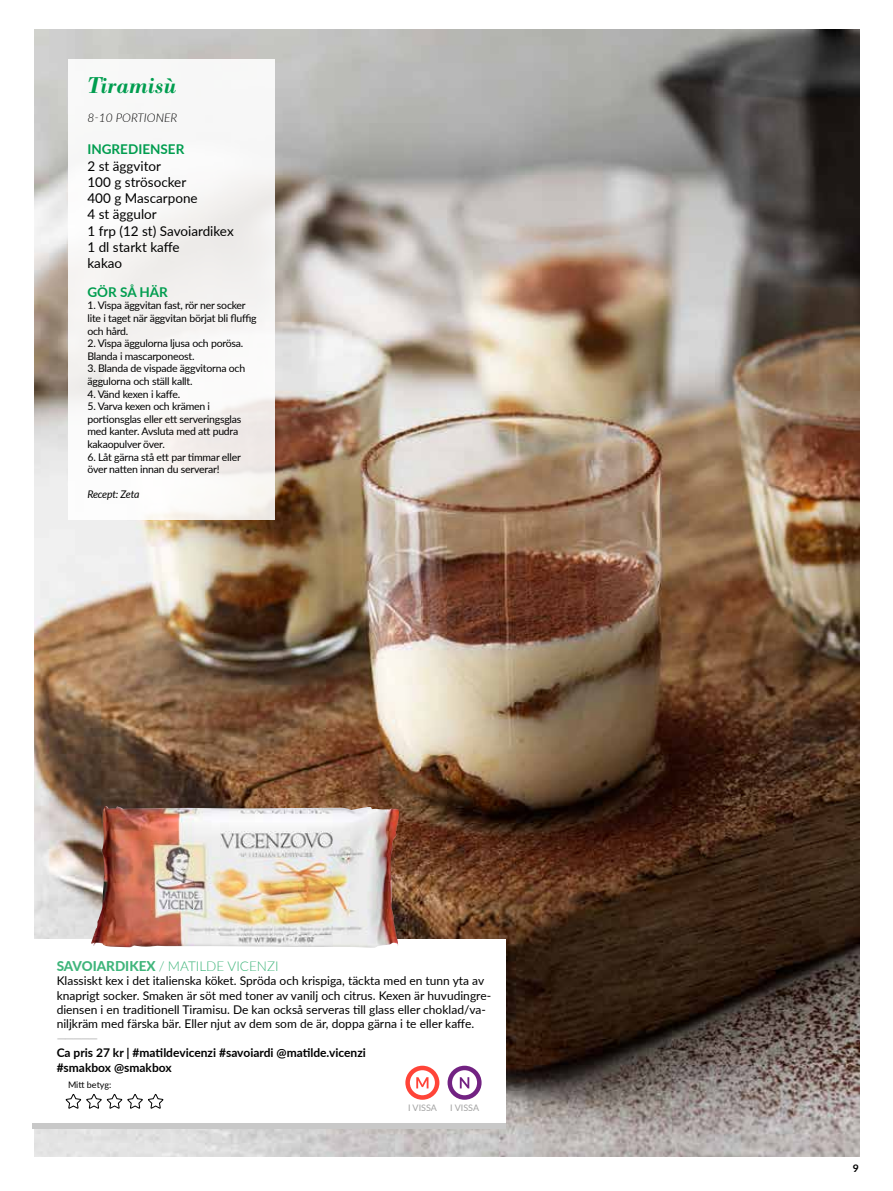
<style>
.page{position:relative;width:893px;height:1191px;background:#fff}
.page>*{position:absolute;margin:0;border:0;box-sizing:border-box;transform-origin:0 0}
.t1{font:italic 500 22.5px "Bodoni BE";color:#009d4f}
.t2{font:13.5px/16.2px "Lato";color:#000}
.t3{font:300 13.5px "Lato";color:#40b57b}
.t4{font:700 13.5px "Lato";color:#009d4f}
.t5{font:12px/14.4px "Lato";color:#000}
.t6{font:700 12px/14.4px "Lato";color:#000}
.t7{font:italic 300 12px "Lato";color:#000}
.t8{font:700 12px "Lato";color:#c8c8c8}
.t9{font:10.5px/12.6px "Lato";letter-spacing:-.02em;color:#000}
.t10{font:italic 10.5px "Lato";letter-spacing:-.025em;color:#000}
.t11{font:700 10.5px "Lato";color:#000}
.t12{font:9px "Lato";color:#a3a3a3}
.t13{font:9px "Lato";color:#000}
.s1{font-weight:800}
</style>
<div class="page">
<img style="left:34px;top:30px;width:825px;height:1127px">
<div style="left:28px;top:939px;width:478px;height:184px;background:#fff"></div>
<div style="left:33px;top:1123px;width:473px;height:5px;background:#c8c8c8"></div>
<svg style="left:66px;top:1094px;width:98px;height:14px"></svg>
<div style="left:68px;top:60px;width:207px;height:460px;background:linear-gradient(to right,#f9f9f8,#f4f2f1)"></div>
<img style="left:91px;top:806px;width:308px;height:141px">
<div style="left:448px;top:1065px;width:34px;height:34px;border:4px solid #722282;border-radius:50%"></div>
<svg style="left:460px;top:1077px;width:9px;height:11px"></svg>
<div style="left:405px;top:1065px;width:34px;height:34px;border:4px solid #ff4438;border-radius:50%"></div>
<svg style="left:416px;top:1077px;width:12px;height:11px"></svg>
<h1 class="t1" style="left:87px;top:72px;width:91px">Tiramisù</h1>
<p class="t7" style="left:87px;top:109px;width:91px">8-10 PORTIONER</p>
<p class="t4" style="left:87px;top:140px;width:98px">INGREDIENSER</p>
<p class="t2" style="left:87px;top:157px;width:148px">2 st äggvitor<br>100 g strösocker<br>400 g Mascarpone<br>4 st äggulor<br>1 frp (12 st) Savoiardikex<br>1 dl starkt kaffe<br>kakao</p>
<p class="t4" style="left:87px;top:282px;width:82px">GÖR SÅ HÄR</p>
<p class="t9" style="left:87px;top:299px;width:171px">1. Vispa äggvitan fast, rör ner socker lite i taget när äggvitan börjat bli fluffig och hård.</p>
<p class="t9" style="left:87px;top:336px;width:157px">2. Vispa äggulorna ljusa och porösa.<br>Blanda i mascarponeost.</p>
<p class="t9" style="left:87px;top:362px;width:159px">3. Blanda de vispade äggvitorna och äggulorna och ställ kallt.</p>
<p class="t9" style="left:87px;top:387px;width:94px">4. Vänd kexen i kaffe.</p>
<p class="t9" style="left:87px;top:399px;width:156px">5. Varva kexen och krämen i portionsglas eller ett serveringsglas med kanter. Avsluta med att pudra kakaopulver över.</p>
<p class="t9" style="left:87px;top:450px;width:155px">6. Låt gärna stå ett par timmar eller över natten innan du serverar!</p>
<p class="t10" style="left:87px;top:487px;width:54px">Recept: Zeta</p>
<p class="t3" style="left:57px;top:956px;width:223px"><span class="s1">SAVOIARDIKEX</span> / MATILDE VICENZI</p>
<p class="t5" style="left:57px;top:973px;width:436px">Klassiskt kex i det italienska köket. Spröda och krispiga, täckta med en tunn yta av knaprigt socker. Smaken är söt med toner av vanilj och citrus. Kexen är huvudingre&shy;diensen i en traditionell Tiramisu. De kan också serveras till glass eller choklad/va&shy;niljkräm med färska bär. Eller njut av dem som de är, doppa gärna i te eller kaffe.</p>
<p class="t8" style="left:57px;top:1029px;width:43px">—————</p>
<p class="t6" style="left:57px;top:1045px;width:311px">Ca pris 27 kr | #matildevicenzi #savoiardi @matilde.vicenzi #smakbox @smakbox</p>
<p class="t13" style="left:68px;top:1078px;width:45px">Mitt betyg:</p>
<p class="t12" style="left:408px;top:1101px;width:30px">I VISSA</p>
<p class="t12" style="left:450px;top:1101px;width:30px">I VISSA</p>
<p class="t11" style="left:853px;top:1160px;width:8px">9</p>
</div>
